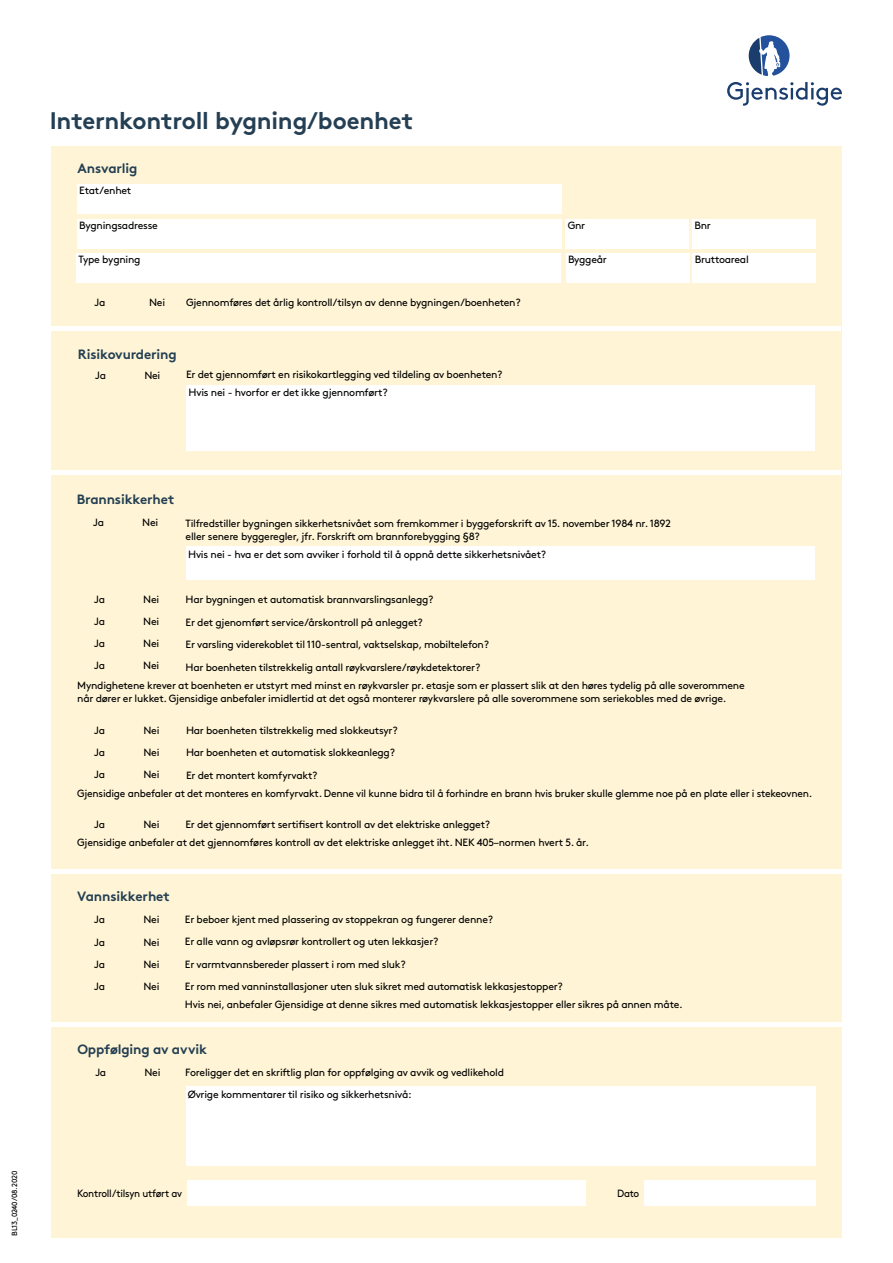
<style>
.page{position:relative;width:893px;height:1263px;background:#fff}
.page>*{position:absolute;margin:0;border:0;box-sizing:border-box;transform-origin:0 0}
.t1{font:24px "Gjen Brown OT Bold Alt";letter-spacing:-.015em;color:#243f53}
.t2{font:13.5px "Gjen Brown OT Bold Alt";letter-spacing:-.01em;color:#243f53}
.t3{font:10.5px/22.5px "Gjen Brown OT";letter-spacing:-.025em;color:#000}
.t4{font:10.5px "Gjen Brown OT";letter-spacing:-.025em;color:#000;scale:.95 1}
.t5{font:7.5px "Gjen Brown OT";letter-spacing:-.025em;color:#000}
</style>
<div class="page">
<div style="left:51px;top:147px;width:791px;height:1091px;background:#fff5d6"></div>
<div style="left:186px;top:386px;width:628px;height:65px;background:#fff"></div>
<div style="left:186px;top:547px;width:628px;height:33px;background:#fff"></div>
<div style="left:186px;top:1086px;width:630px;height:80px;background:#fff"></div>
<div style="left:187px;top:1180px;width:398px;height:26px;background:#fff"></div>
<div style="left:644px;top:1180px;width:172px;height:25px;background:#fff"></div>
<div style="left:566px;top:219px;width:123px;height:30px;background:#fff"></div>
<div style="left:566px;top:253px;width:123px;height:30px;background:#fff"></div>
<div style="left:692px;top:219px;width:124px;height:30px;background:#fff"></div>
<div style="left:693px;top:253px;width:123px;height:30px;background:#fff"></div>
<div style="left:77px;top:219px;width:484px;height:30px;background:#fff"></div>
<div style="left:76px;top:253px;width:485px;height:30px;background:#fff"></div>
<div style="left:77px;top:184px;width:484px;height:30px;background:#fff"></div>
<div style="left:50px;top:326px;width:791px;height:5px;background:#fff"></div>
<div style="left:50px;top:470px;width:791px;height:5px;background:#fff"></div>
<hr style="left:51px;top:870px;width:791px;height:4px;background:#fff">
<hr style="left:51px;top:1022px;width:791px;height:4px;background:#fff">
<svg style="left:727px;top:82px;width:115px;height:24px"></svg>
<svg style="left:749px;top:35px;width:41px;height:41px"></svg>
<h1 class="t1" style="left:50px;top:102px;width:365px">Internkontroll bygning/boenhet</h1>
<p class="t2" style="left:78px;top:157px;width:61px">Ansvarlig</p>
<p class="t3" style="left:79px;top:178px;width:54px">Etat/enhet</p>
<p class="t3" style="left:79px;top:213px;width:80px">Bygningsadresse</p>
<p class="t3" style="left:79px;top:248px;width:64px">Type bygning</p>
<p class="t3" style="left:95px;top:291px;width:12px">Ja</p>
<p class="t3" style="left:149px;top:291px;width:18px">Nei</p>
<p class="t3" style="left:186px;top:290px;width:336px">Gjennomføres det årlig kontroll/tilsyn av denne bygningen/boenheten?</p>
<p class="t2" style="left:78px;top:343px;width:100px">Risikovurdering</p>
<p class="t3" style="left:95px;top:363px;width:12px">Ja</p>
<p class="t3" style="left:144px;top:363px;width:18px">Nei</p>
<p class="t3" style="left:186px;top:364px;width:318px;line-height:18px">Er det gjennomført en risikokartlegging ved tildeling av boenheten?<br>Hvis nei - hvorfor er det ikke gjennomført?</p>
<p class="t3" style="left:568px;top:213px;width:19px">Gnr</p>
<p class="t3" style="left:568px;top:248px;width:40px">Byggeår</p>
<p class="t3" style="left:694px;top:213px;width:18px">Bnr</p>
<p class="t3" style="left:695px;top:248px;width:56px">Bruttoareal</p>
<p class="t5" style="left:9px;top:1236px;width:66px;rotate:-90deg">BL13_0240/08.2020</p>
<p class="t2" style="left:77px;top:489px;width:99px">Brannsikkerhet</p>
<p class="t3" style="left:93px;top:511px;width:12px">Ja</p>
<p class="t3" style="left:142px;top:511px;width:18px">Nei</p>
<p class="t3" style="left:94px;top:587px;width:12px">Ja</p>
<p class="t3" style="left:143px;top:587px;width:18px">Nei</p>
<p class="t3" style="left:94px;top:609px;width:12px">Ja</p>
<p class="t3" style="left:143px;top:609px;width:18px">Nei</p>
<p class="t3" style="left:94px;top:631px;width:12px">Ja</p>
<p class="t3" style="left:143px;top:631px;width:18px">Nei</p>
<p class="t3" style="left:94px;top:654px;width:12px">Ja</p>
<p class="t3" style="left:143px;top:654px;width:18px">Nei</p>
<p class="t3" style="left:186px;top:515px;width:487px;line-height:13.5px">Tilfredstiller bygningen sikkerhetsnivået som fremkommer i byggeforskrift av 15. november 1984 nr. 1892 eller senere byggeregler, jfr. Forskrift om brannforebygging §8?</p>
<p class="t3" style="left:188px;top:542px;width:359px">Hvis nei - hva er det som avviker i forhold til å oppnå dette sikkerhetsnivået?</p>
<p class="t3" style="left:186px;top:587px;width:305px">Har bygningen et automatisk brannvarslingsanlegg?<br>Er det gjenomført service/årskontroll på anlegget?<br>Er varsling viderekoblet til 110-sentral, vaktselskap, mobiltelefon?<br>Har boenheten tilstrekkelig antall røykvarslere/røykdetektorer?</p>
<p class="t3" style="left:77px;top:677px;width:669px;line-height:13.5px">Myndighetene krever at boenheten er utstyrt med minst en røykvarsler pr. etasje som er plassert slik at den høres tydelig på alle soverommene når dører er lukket. Gjensidige anbefaler imidlertid at det også monterer røykvarslere på alle soverommene som seriekobles med de øvrige.</p>
<p class="t3" style="left:94px;top:718px;width:12px">Ja</p>
<p class="t3" style="left:94px;top:740px;width:12px">Ja</p>
<p class="t3" style="left:94px;top:762px;width:12px">Ja</p>
<p class="t3" style="left:143px;top:718px;width:18px">Nei</p>
<p class="t3" style="left:143px;top:740px;width:18px">Nei</p>
<p class="t3" style="left:143px;top:762px;width:18px">Nei</p>
<p class="t3" style="left:186px;top:718px;width:213px">Har boenheten tilstrekkelig med slokkeutsyr?<br>Har boenheten et automatisk slokkeanlegg?<br>Er det montert komfyrvakt?</p>
<p class="t3" style="left:77px;top:781px;width:736px">Gjensidige anbefaler at det monteres en komfyrvakt. Denne vil kunne bidra til å forhindre en brann hvis bruker skulle glemme noe på en plate eller i stekeovnen.</p>
<p class="t3" style="left:77px;top:830px;width:513px">Gjensidige anbefaler at det gjennomføres kontroll av det elektriske anlegget iht. NEK 405–normen hvert 5. år.</p>
<p class="t3" style="left:186px;top:812px;width:306px">Er det gjennomført sertifisert kontroll av det elektriske anlegget?</p>
<p class="t3" style="left:143px;top:812px;width:18px">Nei</p>
<p class="t3" style="left:94px;top:812px;width:12px">Ja</p>
<p class="t2" style="left:77px;top:885px;width:94px">Vannsikkerhet</p>
<p class="t3" style="left:94px;top:907px;width:12px">Ja</p>
<p class="t3" style="left:143px;top:907px;width:18px">Nei</p>
<p class="t3" style="left:94px;top:930px;width:12px">Ja</p>
<p class="t3" style="left:143px;top:930px;width:18px">Nei</p>
<p class="t3" style="left:94px;top:952px;width:12px;line-height:22px">Ja<br>Ja</p>
<p class="t3" style="left:143px;top:952px;width:18px;line-height:22px">Nei<br>Nei</p>
<p class="t3" style="left:185px;top:907px;width:379px">Er beboer kjent med plassering av stoppekran og fungerer denne?<br>Er alle vann og avløpsrør kontrollert og uten lekkasjer?<br>Er varmtvannsbereder plassert i rom med sluk?<br>Er rom med vanninstallasjoner uten sluk sikret med automatisk lekkasjestopper?</p>
<p class="t3" style="left:185px;top:992px;width:499px">Hvis nei, anbefaler Gjensidige at denne sikres med automatisk lekkasjestopper eller sikres på annen måte.</p>
<p class="t2" style="left:77px;top:1038px;width:131px">Oppfølging av avvik</p>
<p class="t3" style="left:95px;top:1060px;width:12px">Ja</p>
<p class="t3" style="left:144px;top:1060px;width:18px">Nei</p>
<p class="t3" style="left:185px;top:1060px;width:320px">Foreligger det en skriftlig plan for oppfølging av avvik og vedlikehold<br>Øvrige kommentarer til risiko og sikkerhetsnivå:</p>
<p class="t4" style="left:77px;top:1185px;width:112px">Kontroll/tilsyn utført av</p>
<p class="t4" style="left:617px;top:1185px;width:25px">Dato</p>
</div>
